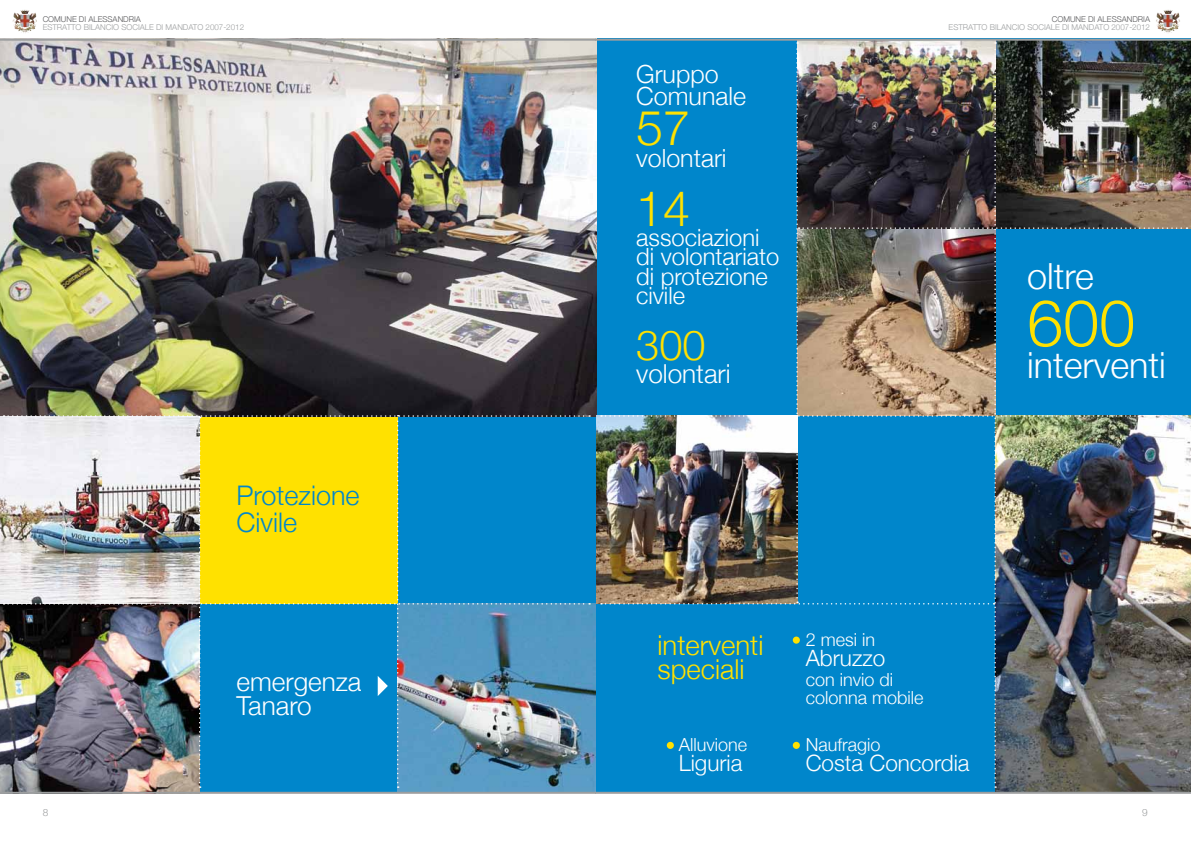
<style>
.page{position:relative;width:1191px;height:842px;background:#fff}
.page>*{position:absolute;margin:0;border:0;box-sizing:border-box;transform-origin:0 0}
.t1{font:300 64.8px "Helvetica Neue";color:#ffe100}
.t2{font:300 48.6px "Helvetica Neue";color:#ffe100}
.t3{font:300 41.6px "Helvetica Neue";color:#ffe100}
.t4{font:300 36px "Helvetica Neue";color:#fff}
.t5{font:300 27.5px/24.2px "Helvetica Neue";color:#ffe100}
.t6{font:300 27px/27px "Helvetica Neue";color:#0086cb}
.t7{font:300 26.1px/23.8px "Helvetica Neue";color:#fff}
.t8{font:300 25px/22px "Helvetica Neue";color:#fff}
.t9{font:300 23.8px/19.4px "Helvetica Neue";color:#fff}
.t10{font:300 22.5px "Helvetica Neue";color:#fff}
.t11{font:300 18px/18px "Helvetica Neue";color:#fff}
.t12{font:300 10px "Helvetica Neue";color:#9c9e9f}
.t13{font:300 8px "Helvetica Neue";color:#9c9e9f}
.t14{font:300 8px "Helvetica Neue";color:#58585a}
</style>
<div class="page">
<img style="left:20px;top:10px;width:15px;height:5px">
<img style="left:1163px;top:10px;width:15px;height:5px">
<img style="left:0;top:41px;width:596px;height:375px">
<img style="left:398px;top:604px;width:198px;height:188px">
<img style="left:0;top:416px;width:200px;height:376px">
<img style="left:995px;top:416px;width:196px;height:376px">
<img style="left:596px;top:416px;width:5px;height:188px">
<img style="left:601px;top:42px;width:586px;height:746px">
<img style="left:4px;top:415px;width:586px;height:373px">
<hr style="left:0;top:792px;width:595px;height:2px;background:#9c9e9f">
<hr style="left:0;top:39px;width:595px;height:2px;background:#9c9e9f">
<hr style="left:595px;top:792px;width:596px;height:2px;background:#9c9e9f">
<hr style="left:595px;top:39px;width:596px;height:2px;background:#9c9e9f">
<p class="t14" style="left:43px;top:13px;width:100px">COMUNE DI ALESSANDRIA</p>
<p class="t13" style="left:43px;top:21px;width:203px">ESTRATTO BILANCIO SOCIALE DI MANDATO 2007-2012</p>
<h3 class="t6" style="left:236px;top:480px;width:125px">Protezione<br>Civile</h3>
<p class="t12" style="left:43px;top:805px;width:7px">8</p>
<h3 class="t7" style="left:236px;top:669px;width:126px">emergenza<br>Tanaro</h3>
<h3 class="t8" style="left:636px;top:62px;width:111px">Gruppo<br>Comunale</h3>
<h2 class="t2" style="left:636px;top:89px;width:56px">57</h2>
<h3 class="t8" style="left:636px;top:146px;width:92px">volontari</h3>
<h3 class="t9" style="left:636px;top:226px;width:145px"><sup>14</sup>associazioni di volontariato di protezione civile</h3>
<h3 class="t3" style="left:636px;top:311px;width:71px">300</h3>
<h3 class="t7" style="left:636px;top:361px;width:96px">volontari</h3>
<p class="t14" style="left:1051px;top:13px;width:100px">COMUNE DI ALESSANDRIA</p>
<p class="t13" style="left:948px;top:21px;width:203px">ESTRATTO BILANCIO SOCIALE DI MANDATO 2007-2012</p>
<h3 class="t4" style="left:1027px;top:247px;width:68px">oltre</h3>
<h1 class="t1" style="left:1027px;top:271px;width:110px">600</h1>
<h3 class="t4" style="left:1027px;top:336px;width:140px">interventi</h3>
<h3 class="t5" style="left:657px;top:632px;width:107px">interventi speciali</h3>
<h3 class="t11" style="left:805px;top:630px;width:71px">2 mesi in</h3>
<h3 class="t10" style="left:805px;top:640px;width:81px">Abruzzo</h3>
<h3 class="t11" style="left:805px;top:669px;width:119px">con invio di colonna mobile</h3>
<h3 class="t11" style="left:678px;top:735px;width:70px">Alluvione</h3>
<h3 class="t10" style="left:678px;top:745px;width:65px">Liguria</h3>
<h3 class="t11" style="left:805px;top:735px;width:76px">Naufragio</h3>
<h3 class="t10" style="left:805px;top:745px;width:165px">Costa Concordia</h3>
<p class="t12" style="left:1142px;top:805px;width:7px">9</p>
</div>
